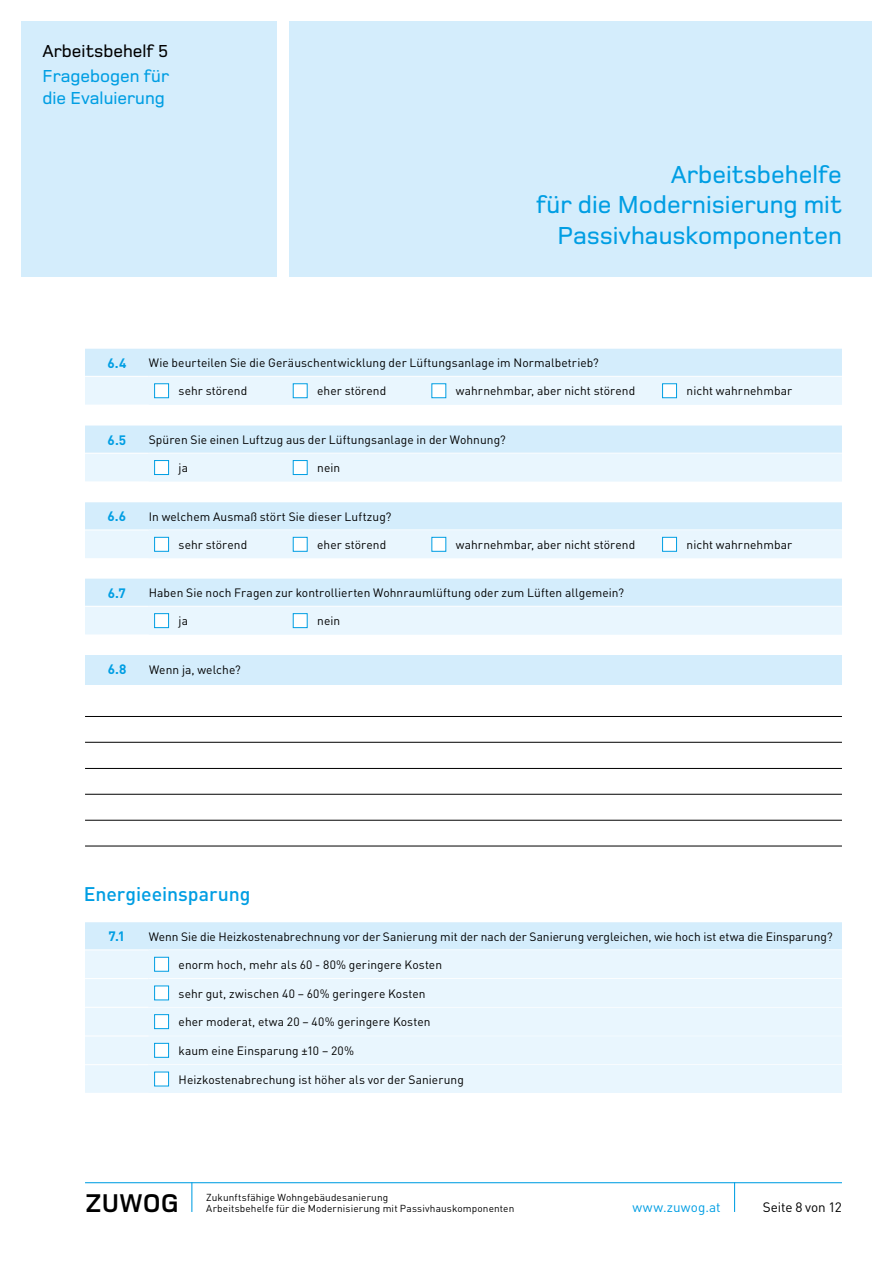
<style>
.page{position:relative;width:893px;height:1263px;background:#fff}
.page>*{position:absolute;margin:0;border:0;box-sizing:border-box;transform-origin:0 0}
.t1{font:700 26.55px "Foundry Monoline";color:#000}
.t2{font:500 25.5px/30.6px "Foundry Monoline";color:#009ee3;text-align:right}
.t3{font:500 19.5px "DIN Pro";letter-spacing:-.005em;color:#009ee3}
.t4{font:500 18px/21.6px "Foundry Monoline";color:#009ee3}
.t5{font:500 18px "Foundry Monoline";color:#000}
.t6{font:700 13.5px "DIN Pro";color:#009ee3}
.t7{font:13.5px "DIN";letter-spacing:.01em;color:#009ee3}
.t8{font:13.5px "DIN Pro";letter-spacing:-.01em;color:#000}
.t9{font:12px "DIN Pro";letter-spacing:.005em;color:#000}
.t10{font:10.05px/11.6px "DIN";letter-spacing:.01em;color:#000}
</style>
<div class="page">
<div style="left:289px;top:21px;width:583px;height:255px;background:#d4edfc"></div>
<hr style="left:85px;top:1182px;width:757px;height:1px;background:#009ee3">
<hr style="left:734px;top:1182px;width:1px;height:30px;background:#009ee3">
<hr style="left:191px;top:1182px;width:1px;height:30px;background:#009ee3">
<div style="left:21px;top:21px;width:255px;height:255px;background:#d4edfc"></div>
<svg style="left:85px;top:349px;width:757px;height:56px;background:#def1fc"></svg>
<div style="left:154px;top:383px;width:15px;height:15px;background:#fff;border:1px solid #009ee3"></div>
<div style="left:293px;top:383px;width:15px;height:15px;background:#fff;border:1px solid #009ee3"></div>
<div style="left:431px;top:383px;width:15px;height:15px;background:#fff;border:1px solid #009ee3"></div>
<div style="left:662px;top:383px;width:15px;height:15px;background:#fff;border:1px solid #009ee3"></div>
<svg style="left:85px;top:426px;width:757px;height:55px;background:#dff1fd"></svg>
<div style="left:154px;top:460px;width:15px;height:15px;background:#fff;border:1px solid #009ee3"></div>
<div style="left:293px;top:460px;width:15px;height:15px;background:#fff;border:1px solid #009ee3"></div>
<svg style="left:85px;top:502px;width:757px;height:56px;background:#def1fc"></svg>
<div style="left:154px;top:537px;width:15px;height:15px;background:#fff;border:1px solid #009ee3"></div>
<div style="left:293px;top:537px;width:15px;height:15px;background:#fff;border:1px solid #009ee3"></div>
<div style="left:431px;top:537px;width:15px;height:15px;background:#fff;border:1px solid #009ee3"></div>
<div style="left:662px;top:537px;width:15px;height:15px;background:#fff;border:1px solid #009ee3"></div>
<svg style="left:85px;top:579px;width:757px;height:55px;background:#def1fd"></svg>
<div style="left:154px;top:613px;width:15px;height:15px;background:#fff;border:1px solid #009ee3"></div>
<div style="left:293px;top:613px;width:15px;height:15px;background:#fff;border:1px solid #009ee3"></div>
<div style="left:85px;top:655px;width:757px;height:30px;background:#d4edfc"></div>
<hr style="left:85px;top:716px;width:757px;height:1px;background:#000">
<hr style="left:85px;top:742px;width:757px;height:1px;background:#000">
<hr style="left:85px;top:768px;width:757px;height:1px;background:#000">
<hr style="left:85px;top:794px;width:757px;height:1px;background:#000">
<hr style="left:85px;top:820px;width:757px;height:1px;background:#000">
<hr style="left:85px;top:846px;width:757px;height:1px;background:#000">
<svg style="left:85px;top:922px;width:757px;height:171px;background:#e5f4fd"></svg>
<div style="left:154px;top:1071px;width:15px;height:15px;background:#fff;border:1px solid #009ee3"></div>
<h3 class="t5" style="left:43px;top:41px;width:127px">Arbeitsbehelf 5</h3>
<h3 class="t4" style="left:43px;top:66px;width:128px">Fragebogen für die Evaluierung</h3>
<h2 class="t2" style="left:536px;top:159px;width:307px">Arbeitsbehelfe<br>für die Modernisierung mit<br>Passivhauskomponenten</h2>
<p class="t6" style="left:108px;top:354px;width:20px">6.4</p>
<p class="t9" style="left:149px;top:355px;width:451px">Wie beurteilen Sie die Geräuschentwicklung der Lüftungsanlage im Normalbetrieb?</p>
<p class="t9" style="left:179px;top:383px;width:70px">sehr störend</p>
<p class="t9" style="left:317px;top:383px;width:71px">eher störend</p>
<p class="t9" style="left:456px;top:383px;width:181px">wahrnehmbar, aber nicht störend</p>
<p class="t9" style="left:687px;top:383px;width:107px">nicht wahrnehmbar</p>
<p class="t6" style="left:108px;top:430px;width:20px">6.5</p>
<p class="t9" style="left:149px;top:431px;width:359px">Spüren Sie einen Luftzug aus der Lüftungsanlage in der Wohnung?</p>
<p class="t9" style="left:179px;top:460px;width:11px">ja</p>
<p class="t9" style="left:317px;top:460px;width:25px">nein</p>
<p class="t6" style="left:108px;top:507px;width:20px">6.6</p>
<p class="t9" style="left:149px;top:508px;width:244px">In welchem Ausmaß stört Sie dieser Luftzug?</p>
<p class="t9" style="left:179px;top:536px;width:70px">sehr störend</p>
<p class="t9" style="left:317px;top:536px;width:71px">eher störend</p>
<p class="t9" style="left:456px;top:536px;width:181px">wahrnehmbar, aber nicht störend</p>
<p class="t9" style="left:687px;top:536px;width:107px">nicht wahrnehmbar</p>
<p class="t6" style="left:108px;top:583px;width:20px">6.7</p>
<p class="t9" style="left:149px;top:584px;width:477px">Haben Sie noch Fragen zur kontrollierten Wohnraumlüftung oder zum Lüften allgemein?</p>
<p class="t9" style="left:179px;top:613px;width:11px">ja</p>
<p class="t9" style="left:317px;top:613px;width:25px">nein</p>
<p class="t6" style="left:108px;top:660px;width:20px">6.8</p>
<p class="t9" style="left:149px;top:661px;width:93px">Wenn ja, welche?</p>
<h3 class="t3" style="left:84px;top:880px;width:168px">Energieeinsparung</h3>
<p class="t6" style="left:109px;top:927px;width:18px">7.1</p>
<p class="t9" style="left:149px;top:928px;width:685px">Wenn Sie die Heizkostenabrechnung vor der Sanierung mit der nach der Sanierung vergleichen, wie hoch ist etwa die Einsparung?</p>
<p class="t9" style="left:179px;top:956px;width:265px">enorm hoch, mehr als 60 - 80% geringere Kosten</p>
<p class="t9" style="left:179px;top:985px;width:249px">sehr gut, zwischen 40 – 60% geringere Kosten</p>
<p class="t9" style="left:179px;top:1014px;width:253px">eher moderat, etwa 20 – 40% geringere Kosten</p>
<p class="t9" style="left:179px;top:1042px;width:177px">kaum eine Einsparung ±10 – 20%</p>
<p class="t9" style="left:179px;top:1071px;width:287px">Heizkostenabrechung ist höher als vor der Sanierung</p>
<p class="t10" style="left:206px;top:1191px;width:310px">Zukunftsfähige Wohngebäudesanierung<br>Arbeitsbehelfe für die Modernisierung mit Passivhauskomponenten</p>
<p class="t7" style="left:632px;top:1199px;width:90px">www.zuwog.at</p>
<h1 class="t1" style="left:85px;top:1189px;width:95px">ZUWOG</h1>
<p class="t8" style="left:763px;top:1198px;width:81px">Seite 8 von 12</p>
</div>
